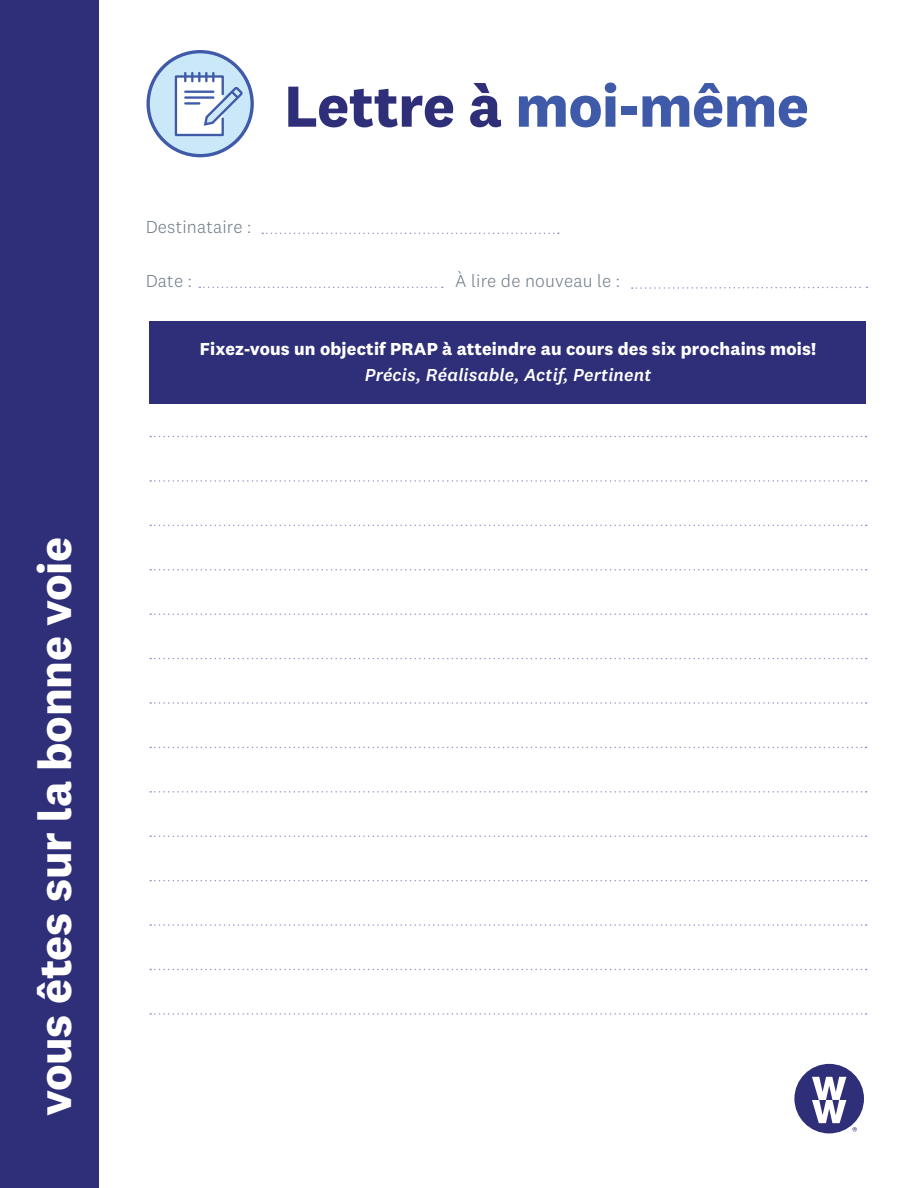
<style>
.page{position:relative;width:918px;height:1188px;background:#fff}
.page>*{position:absolute;margin:0;border:0;box-sizing:border-box;transform-origin:0 0}
.t1{font:700 60px "National 2";letter-spacing:-.005em;color:#3e5aa8}
.t2{font:700 46.8px "National 2";letter-spacing:-.005em;color:#fff}
.t3{font:700 18px "National 2";letter-spacing:.01em;color:#fff}
.t4{font:300 18px "National 2";letter-spacing:.01em;color:#717d89}
.t5{font:italic 500 18px "National 2";letter-spacing:.01em;color:#fff}
.s1{color:#2e2e79}
</style>
<div class="page">
<div style="left:0;top:0;width:98px;height:1188px;background:#2e2e79"></div>
<div style="left:149px;top:321px;width:717px;height:83px;background:#2e2e79"></div>
<svg style="left:794px;top:1064px;width:70px;height:69px"></svg>
<svg style="left:262px;top:233px;width:297px;height:1px"></svg>
<svg style="left:632px;top:286px;width:235px;height:3px"></svg>
<svg style="left:199px;top:287px;width:244px;height:1px"></svg>
<svg style="left:150px;top:436px;width:717px;height:1px"></svg>
<svg style="left:150px;top:480px;width:717px;height:2px"></svg>
<svg style="left:150px;top:525px;width:717px;height:1px"></svg>
<svg style="left:150px;top:569px;width:717px;height:2px"></svg>
<svg style="left:150px;top:613px;width:717px;height:2px"></svg>
<svg style="left:150px;top:658px;width:717px;height:1px"></svg>
<svg style="left:150px;top:702px;width:717px;height:2px"></svg>
<svg style="left:150px;top:747px;width:717px;height:1px"></svg>
<svg style="left:150px;top:791px;width:717px;height:2px"></svg>
<svg style="left:150px;top:835px;width:717px;height:2px"></svg>
<svg style="left:150px;top:880px;width:717px;height:1px"></svg>
<svg style="left:150px;top:924px;width:717px;height:2px"></svg>
<svg style="left:150px;top:969px;width:717px;height:1px"></svg>
<svg style="left:150px;top:1013px;width:717px;height:2px"></svg>
<div style="left:148px;top:52px;width:104px;height:104px;background:#cbe8f8;border-radius:50%"></div>
<div style="left:146px;top:50px;width:108px;height:107px;border:3px solid #3e5aa8;border-radius:50%"></div>
<svg style="left:174px;top:73px;width:71px;height:64px"></svg>
<hr style="left:185px;top:91px;width:28px;height:2px;background:#3e5aa8">
<hr style="left:185px;top:96px;width:28px;height:3px;background:#3e5aa8">
<hr style="left:185px;top:102px;width:14px;height:3px;background:#3e5aa8">
<h2 class="t2" style="left:26px;top:1116px;width:580px;rotate:-90deg">vous êtes sur la bonne voie</h2>
<p class="t4" style="left:146px;top:217px;width:107px">Destinataire :</p>
<p class="t4" style="left:146px;top:271px;width:48px">Date :</p>
<h1 class="t1" style="left:284px;top:69px;width:526px"><span class="s1">Lettre à</span> moi-même</h1>
<p class="t4" style="left:455px;top:271px;width:166px">À lire de nouveau le :</p>
<p class="t3" style="left:200px;top:338px;width:618px">Fixez-vous un objectif PRAP à atteindre au cours des six prochains mois!</p>
<p class="t5" style="left:365px;top:364px;width:288px">Précis, Réalisable, Actif, Pertinent</p>
</div>
